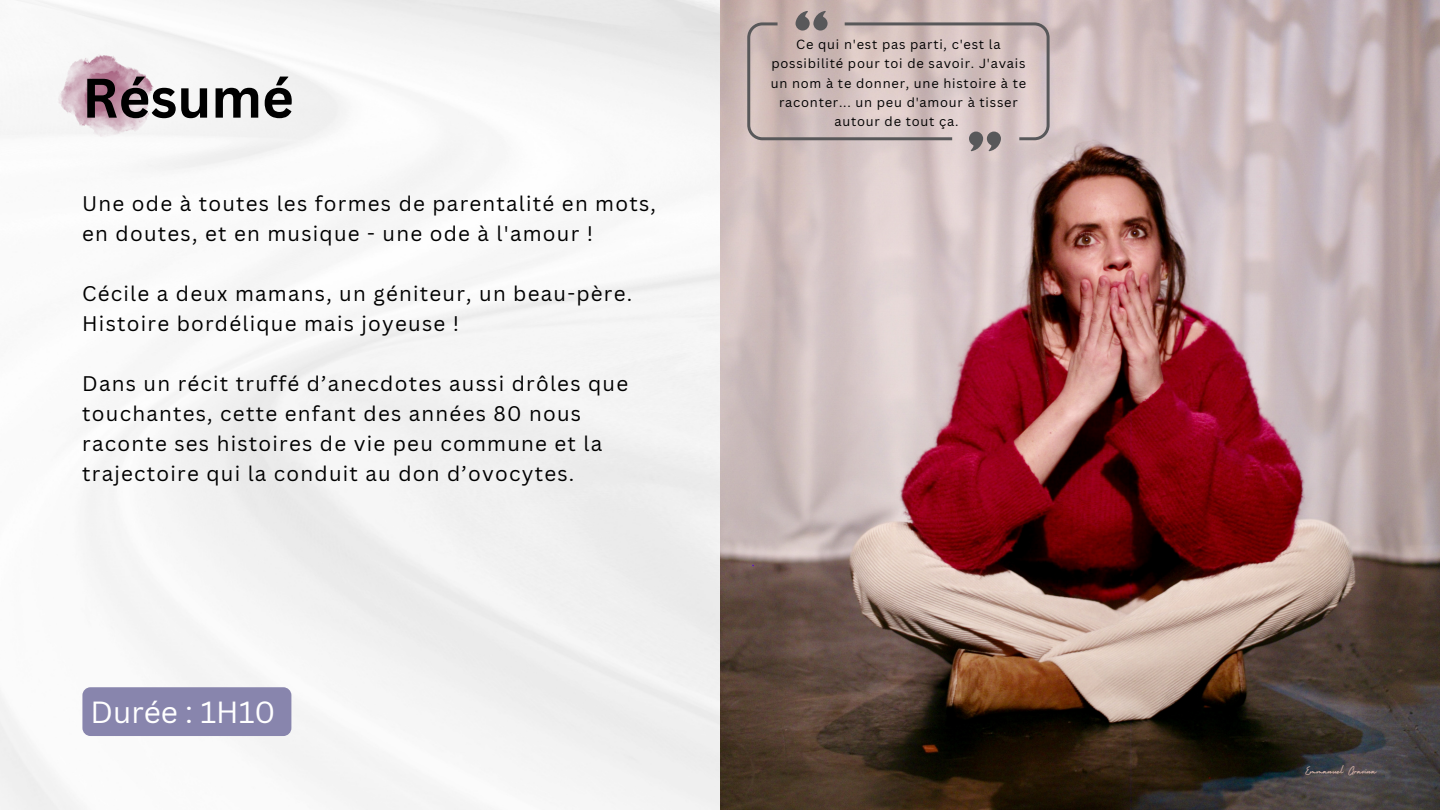
<style>
.page{position:relative;width:1440px;height:810px;background:#fff}
.page>*{position:absolute;margin:0;border:0;box-sizing:border-box;transform-origin:0 0}
.t1{font:700 54.4px "Canva Sans";color:#000}
.t2{font:29.8px "Canva Sans";color:#fff}
.t3{font:20.6px/30px "Canva Sans";letter-spacing:.06em;color:#000}
.t4{font:12.9px/19.1px "Canva Sans";letter-spacing:.06em;color:#000;text-align:center}
.t5{font:12px "Holiday";color:#ccada3}
</style>
<div class="page">
<img style="left:57px;top:55px;width:97px;height:84px">
<img style="left:720px;top:0;width:720px;height:810px">
<div style="left:82px;top:687px;width:209px;height:49px;background:#8885ad;border-radius:8px"></div>
<svg style="left:747px;top:11px;width:303px;height:140px;background:#cbb9b7"></svg>
<h1 class="t1" style="left:82px;top:60px;width:213px">Résumé</h1>
<p class="t3" style="left:82px;top:188px;width:575px">Une ode à toutes les formes de parentalité en mots, en doutes, et en musique - une ode à l'amour !</p>
<p class="t3" style="left:82px;top:278px;width:551px">Cécile a deux mamans, un géniteur, un beau-père.<br>Histoire bordélique mais joyeuse !</p>
<p class="t3" style="left:82px;top:368px;width:548px">Dans un récit truffé d’anecdotes aussi drôles que touchantes, cette enfant des années 80 nous raconte ses histoires de vie peu commune et la trajectoire qui la conduit au don d’ovocytes.</p>
<h2 class="t2" style="left:91px;top:691px;width:186px">Durée : 1H10</h2>
<p class="t4" style="left:771px;top:35px;width:257px">Ce qui n'est pas parti, c'est la possibilité pour toi de savoir. J'avais un nom à te donner, une histoire à te raconter... un peu d'amour à tisser autour de tout ça.</p>
<p class="t5" style="left:1305px;top:762px;width:73px">Emmanuel Gravina</p>
</div>
